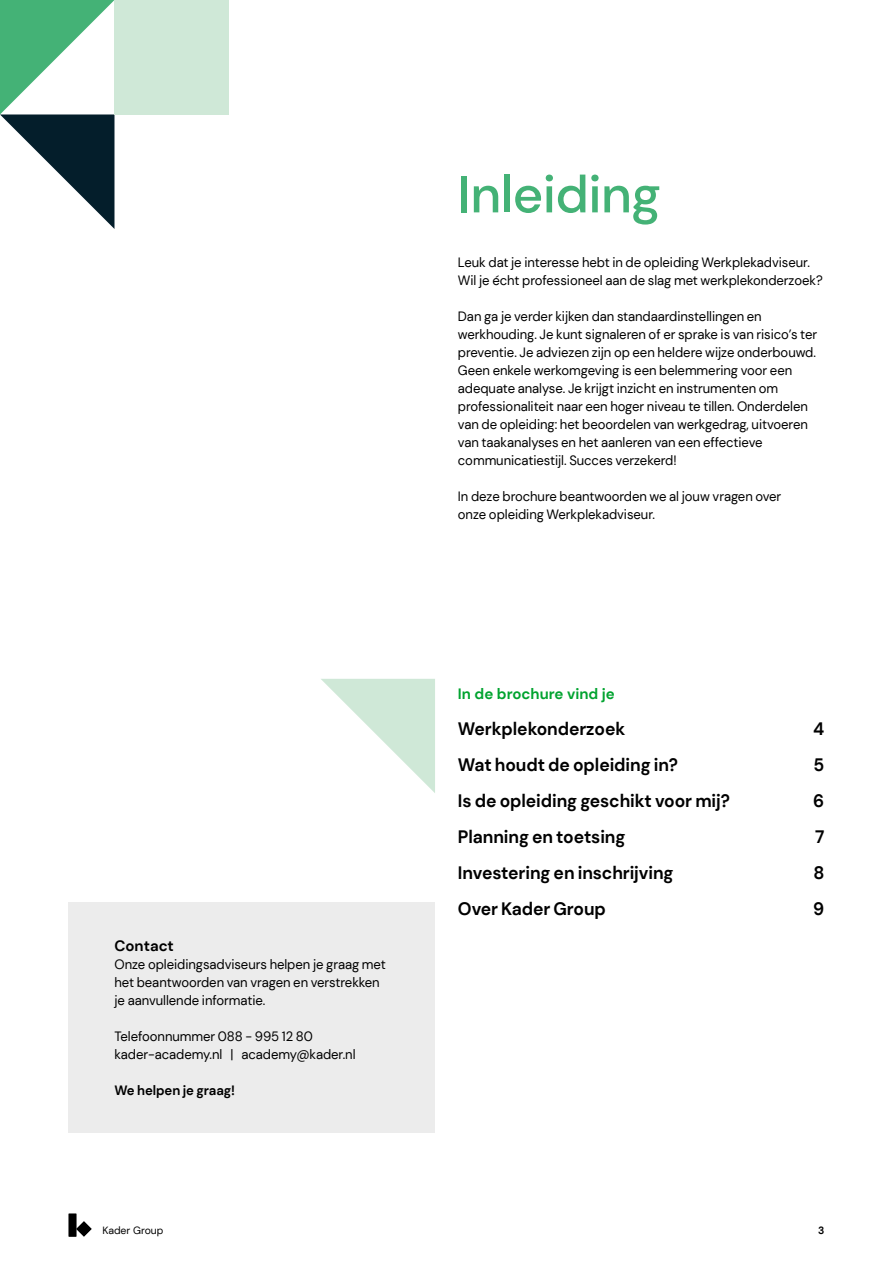
<style>
.page{position:relative;width:893px;height:1263px;background:#fff}
.page>*{position:absolute;margin:0;border:0;box-sizing:border-box;transform-origin:0 0}
.t1{font:500 52.5px "DM Sans";letter-spacing:-.01em;color:#44b276}
.t2{font:700 18px "DM Sans";letter-spacing:-.005em;color:#000}
.t3{font:700 15px "DM Sans";color:#00a32f}
.t4{font:700 15px "DM Sans";color:#000}
.t5{font:13.5px/18px "DM Sans";letter-spacing:-.005em;color:#000}
.t6{font:700 13.5px "DM Sans";letter-spacing:-.005em;color:#000}
.t7{font:10.5px "DM Sans";color:#000}
.t8{font:700 10.5px "DM Sans";color:#000}
</style>
<div class="page">
<svg style="left:1px;top:0;width:113px;height:229px"></svg>
<hr style="left:0;top:0;width:1px;height:1263px;background:#041e2b">
<div style="left:114px;top:0;width:115px;height:114px;background:#cfe8d7"></div>
<svg style="left:321px;top:679px;width:114px;height:114px"></svg>
<div style="left:69px;top:902px;width:366px;height:231px;background:#ececec"></div>
<svg style="left:69px;top:1214px;width:23px;height:22px"></svg>
<h1 class="t1" style="left:458px;top:161px;width:204px">Inleiding</h1>
<p class="t5" style="left:458px;top:253px;width:366px">Leuk dat je interesse hebt in de opleiding Werkplekadviseur.<br>Wil je écht professioneel aan de slag met werkplekonderzoek?</p>
<p class="t5" style="left:458px;top:307px;width:361px">Dan ga je verder kijken dan standaardinstellingen en werkhouding. Je kunt signaleren of er sprake is van risico’s ter preventie. Je adviezen zijn op een heldere wijze onderbouwd.<br>Geen enkele werkomgeving is een belemmering voor een adequate analyse. Je krijgt inzicht en instrumenten om professionaliteit naar een hoger niveau te tillen. Onderdelen van de opleiding: het beoordelen van werkgedrag, uitvoeren van taakanalyses en het aanleren van een effectieve communicatiestijl. Succes verzekerd!</p>
<p class="t5" style="left:458px;top:487px;width:325px">In deze brochure beantwoorden we al jouw vragen over onze opleiding Werkplekadviseur.</p>
<p class="t4" style="left:114px;top:936px;width:61px">Contact</p>
<p class="t5" style="left:114px;top:955px;width:273px">Onze opleidingsadviseurs helpen je graag met het beantwoorden van vragen en verstrekken je aanvullende informatie.</p>
<p class="t5" style="left:114px;top:1027px;width:243px">Telefoonnummer 088 - 995 12 80 kader-academy.nl | academy@kader.nl</p>
<p class="t6" style="left:114px;top:1082px;width:122px">We helpen je graag!</p>
<p class="t3" style="left:458px;top:684px;width:158px">In de brochure vind je</p>
<h2 class="t2" style="left:458px;top:717px;width:169px">Werkplekonderzoek</h2>
<h2 class="t2" style="left:813px;top:717px;width:13px">4</h2>
<h2 class="t2" style="left:458px;top:753px;width:222px">Wat houdt de opleiding in?</h2>
<h2 class="t2" style="left:813px;top:753px;width:12px">5</h2>
<h2 class="t2" style="left:458px;top:789px;width:274px">Is de opleiding geschikt voor mij?</h2>
<h2 class="t2" style="left:813px;top:789px;width:13px">6</h2>
<h2 class="t2" style="left:458px;top:825px;width:169px">Planning en toetsing</h2>
<h2 class="t2" style="left:815px;top:825px;width:11px">7</h2>
<h2 class="t2" style="left:458px;top:861px;width:217px">Investering en inschrijving</h2>
<h2 class="t2" style="left:813px;top:861px;width:12px">8</h2>
<h2 class="t2" style="left:458px;top:897px;width:150px">Over Kader Group</h2>
<h2 class="t2" style="left:813px;top:897px;width:13px">9</h2>
<p class="t7" style="left:102px;top:1224px;width:63px">Kader Group</p>
<p class="t8" style="left:818px;top:1223px;width:8px">3</p>
</div>
